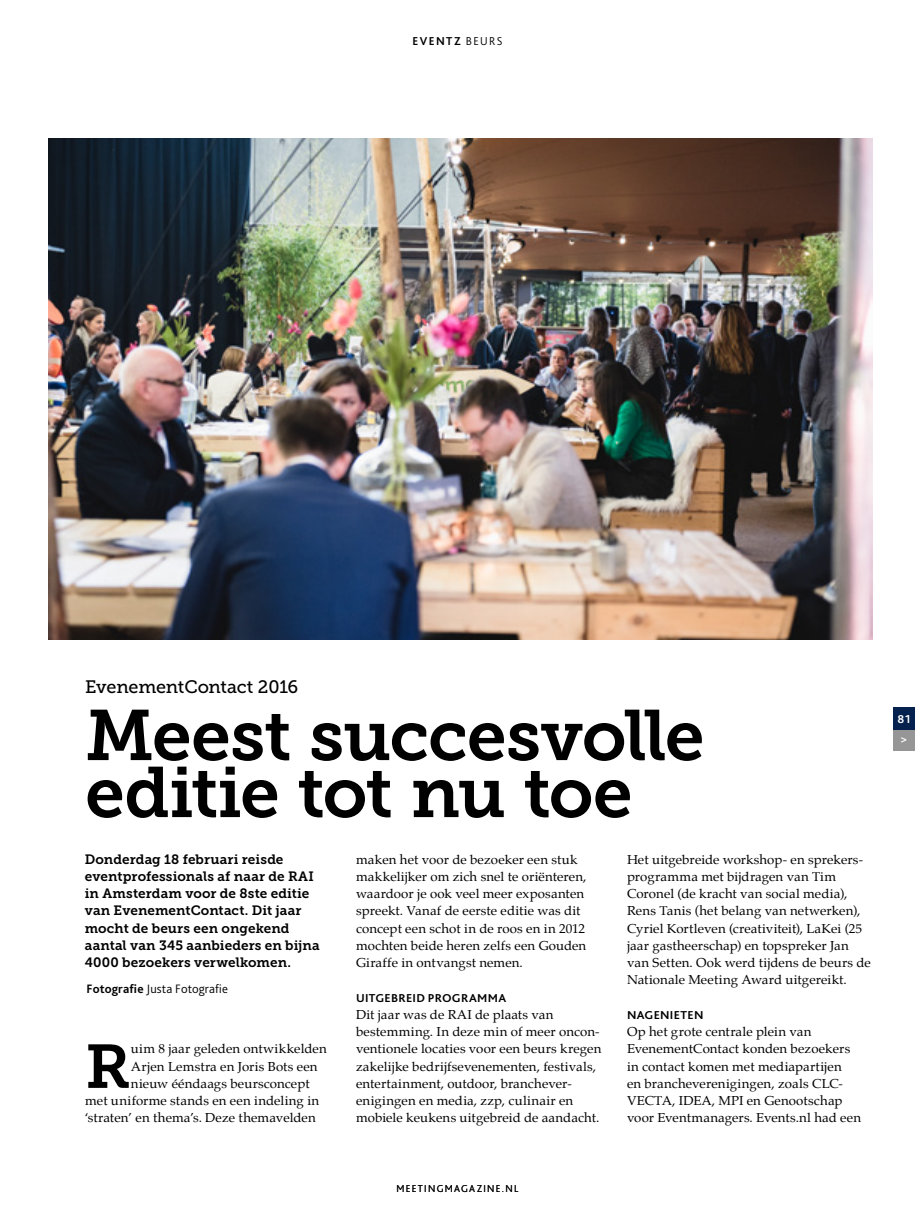
<style>
.page{position:relative;width:915px;height:1212px;background:#fff}
.page>*{position:absolute;margin:0;border:0;box-sizing:border-box;transform-origin:0 0}
.t1{font:71.1px/57px "Museo Slab 700";letter-spacing:-.015em;color:#000}
.t2{font:61.35px "Museo Slab 700";color:#000;scale:1.04 1}
.t3{font:18px "Museo Slab 500";letter-spacing:-.01em;color:#000}
.t4{font:13.5px/17.2px "Museo Slab 700";letter-spacing:.005em;color:#000}
.t5{font:12.75px/17.2px "Palatino";letter-spacing:.01em;color:#000;scale:1.04 1}
.t6{font:300 12.75px "Bliss 2";letter-spacing:.01em;color:#000}
.t7{font:700 12px "Bliss 2";letter-spacing:.025em;color:#000;scale:1.04 1}
.t8{font:700 12px "Bliss 2";letter-spacing:.025em;color:#000}
.t9{font:700 12px/20.7px "Bliss 2";color:#fff}
.t10{font:300 10.5px "Bliss 2";letter-spacing:.125em;color:#000}
.s1{font-weight:300}
.s2{font-weight:700}
</style>
<div class="page">
<img style="left:48px;top:139px;width:824px;height:500px">
<div style="left:892px;top:728px;width:22px;height:22px;background:#979696"></div>
<div style="left:892px;top:707px;width:22px;height:22px;background:#05224e"></div>
<p class="t8" style="left:412px;top:33px;width:92px">EVENTZ <span class="s1">BEURS</span></p>
<h3 class="t3" style="left:85px;top:676px;width:215px">EvenementContact 2016</h3>
<h1 class="t1" style="left:85px;top:707px;width:620px">Meest succesvolle editie tot nu toe</h1>
<p class="t4" style="left:85px;top:850px;width:236px">Donderdag 18 februari reisde eventprofessionals af naar de RAI in Amsterdam voor de 8ste editie van EvenementContact. Dit jaar mocht de beurs een ongekend aantal van 345 aanbieders en bijna<br>4000 bezoekers verwelkomen.</p>
<p class="t6" style="left:87px;top:981px;width:143px"><span class="s2">Fotografie</span> Justa Fotografie</p>
<h2 class="t2" style="left:85px;top:1032px;width:45px">R</h2>
<p class="t5" style="left:131px;top:1040px;width:190px">uim 8 jaar geleden ontwikkelden</p>
<p class="t5" style="left:131px;top:1057px;width:181px">Arjen Lemstra en Joris Bots een</p>
<p class="t5" style="left:131px;top:1075px;width:173px">nieuw ééndaags beursconcept</p>
<p class="t5" style="left:85px;top:1092px;width:226px">met uniforme stands en een indeling in</p>
<p class="t5" style="left:85px;top:1109px;width:223px">‘straten’ en thema’s. Deze themavelden</p>
<p class="t5" style="left:356px;top:850px;width:223px">maken het voor de bezoeker een stuk makkelijker om zich snel te oriënteren, waardoor je ook veel meer exposanten spreekt. Vanaf de eerste editie was dit concept een schot in de roos en in 2012 mochten beide heren zelfs een Gouden Giraffe in ontvangst nemen.</p>
<p class="t7" style="left:356px;top:990px;width:146px">UITGEBREID PROGRAMMA</p>
<p class="t5" style="left:356px;top:1006px;width:237px">Dit jaar was de RAI de plaats van bestemming. In deze min of meer oncon&shy;ventionele locaties voor een beurs kregen zakelijke bedrijfsevenementen, festivals, entertainment, outdoor, branchever&shy;enigingen en media, zzp, culinair en mobiele keukens uitgebreid de aandacht.</p>
<p class="t10" style="left:396px;top:1182px;width:123px">MEETINGMAGAZINE.NL</p>
<p class="t5" style="left:626px;top:850px;width:236px">Het uitgebreide workshop- en sprekers&shy;programma met bijdragen van Tim Coronel (de kracht van social media), Rens Tanis (het belang van netwerken), Cyriel Kortleven (creativiteit), LaKei (25 jaar gastheerschap) en topspreker Jan van Setten. Ook werd tijdens de beurs de Nationale Meeting Award uitgereikt.</p>
<p class="t7" style="left:626px;top:1007px;width:75px">NAGENIETEN</p>
<p class="t5" style="left:626px;top:1023px;width:226px">Op het grote centrale plein van EvenementContact konden bezoekers in contact komen met mediapartijen<br>en brancheverenigingen, zoals CLC-VECTA, IDEA, MPI en Genootschap voor Eventmanagers. Events.nl had een</p>
<p class="t9" style="left:897px;top:708px;width:15px">81 &gt;</p>
</div>
